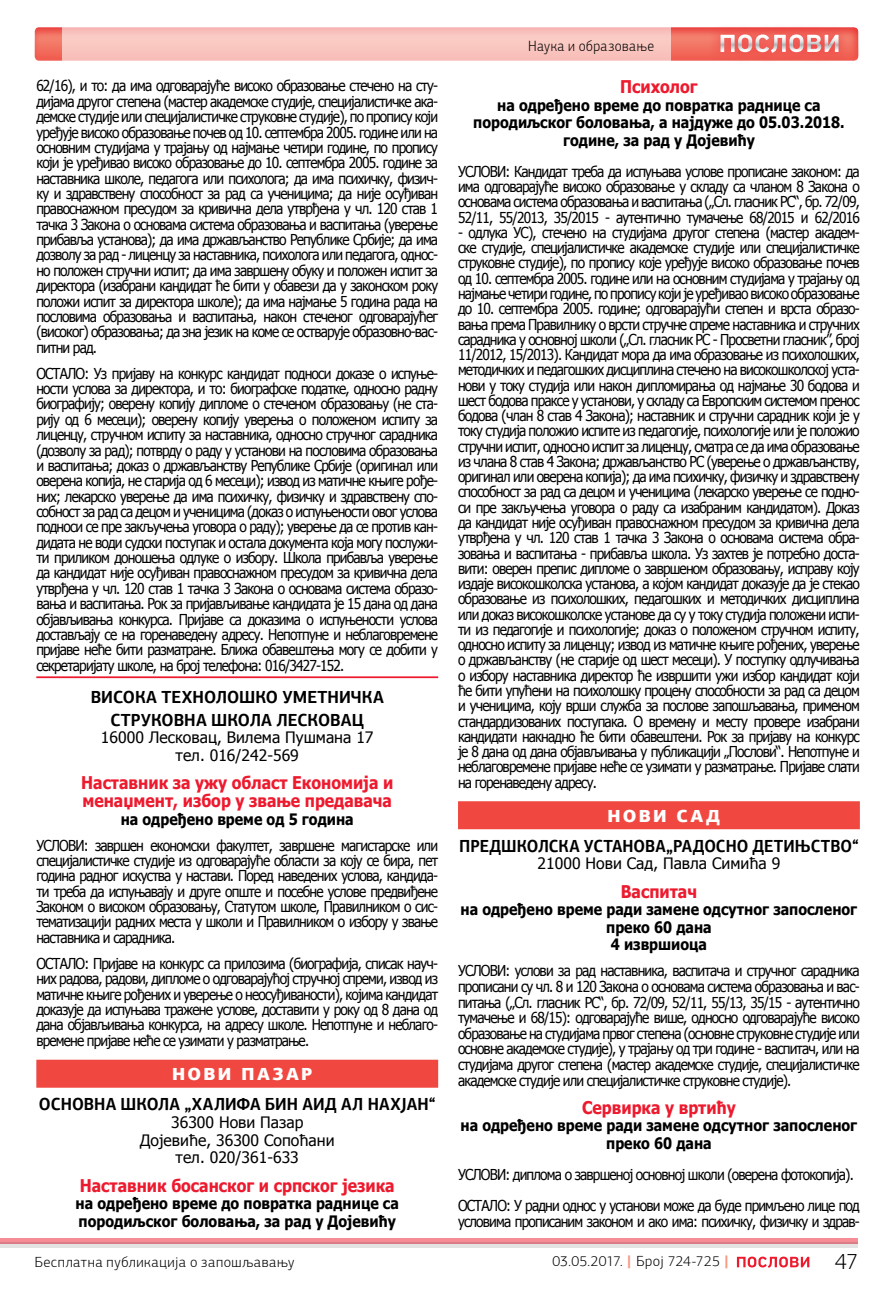
<style>
.page{position:relative;width:893px;height:1290px;background:#fff}
.page>*{position:absolute;margin:0;border:0;box-sizing:border-box;transform-origin:0 0}
.t1{font:300 22.75px "PF Agora Sans Pro";color:#000}
.t2{font:700 17.5px/17.7px "Tahoma";color:#ed1a2e;scale:.9 1}
.t3{font:700 17.5px/22.8px "PF Agora Sans Pro";color:#000;text-align:center;scale:.93 1}
.t4{font:700 17.5px "PF Agora Sans Pro";color:#000;scale:.89 1}
.t5{font:700 17.5px "PF Agora Sans Pro";color:#000;scale:.91 1}
.t6{font:900 17.5px "PF Agora Sans Pro";letter-spacing:.125em;color:#fff}
.t7{font:700 15.75px/17.5px "Tahoma";color:#000;text-align:center;scale:.9 1}
.t8{font:15.75px/17.7px "Tahoma";color:#000;text-align:center}
.t9{font:15.05px/15.4px "Tahoma";letter-spacing:-.06em;color:#000;text-align:justify;scale:.91 1}
.t10{font:300 14.88px "PF Agora Sans Pro";letter-spacing:.035em;color:#000;scale:.93 1}
.t11{font:300 14.7px "PF Agora Sans Pro";letter-spacing:.03em;color:#000}
.s1{font-weight:900;color:#f69780}
</style>
<div class="page">
<div style="left:0;top:1238px;width:858px;height:5px;background:#f68c96"></div>
<svg style="left:0;top:1242px;width:858px;height:5px;fill:#e3e3e3"></svg>
<svg style="left:737px;top:1256px;width:72px;height:12px"></svg>
<svg style="left:35px;top:28px;width:823px;height:33px"></svg>
<svg style="left:62px;top:27px;width:609px;height:34px;fill:#f9c5bf"></svg>
<div style="left:709px;top:23px;width:140px;height:41px;background:#ed1a2e;opacity:.75"></div>
<svg style="left:720px;top:34px;width:118px;height:19px"></svg>
<hr style="left:36px;top:676px;width:402px;height:2px;background:#ed1a2e">
<div style="left:36px;top:1060px;width:402px;height:28px;background:#f04840"></div>
<div style="left:458px;top:801px;width:402px;height:28px;background:#f04840"></div>
<p class="t9" style="left:36px;top:79px;width:443px">62/16), и то: да има одговарајуће високо образовање стечено на сту&shy;дијама другог степена (мастер академске студије, специјалистичке ака&shy;демске студије или специјалистичке струковне студије), по пропису који уређује високо образовање почев од 10. септембра 2005. године или на основним студијама у трајању од најмање четири године, по пропису који је уређивао високо образовање до 10. септембра 2005. године за наставника школе, педагога или психолога; да има психичку, физич&shy;ку и здравствену способност за рад са ученицима; да није осуђиван правоснажном пресудом за кривична дела утврђена у чл. 120 став 1 тачка 3 Закона о основама система образовања и васпитања (уверење прибавља установа); да има држављанство Републике Србије; да има дозволу за рад - лиценцу за наставника, психолога или педагога, однос&shy;но положен стручни испит; да има завршену обуку и положен испит за директора (изабрани кандидат ће бити у обавези да у законском року положи испит за директора школе); да има најмање 5 година рада на пословима образовања и васпитања, након стеченог одговарајућег (високог) образовања; да зна језик на коме се остварује образовно-вас&shy;питни рад.</p>
<p class="t9" style="left:36px;top:366px;width:443px">ОСТАЛО: Уз пријаву на конкурс кандидат подноси доказе о испуње&shy;ности услова за директора, и то: биографске податке, односно радну биографију; оверену копију дипломе о стеченом образовању (не ста&shy;рију од 6 месеци); оверену копију уверења о положеном испиту за лиценцу, стручном испиту за наставника, односно стручног сарадника (дозволу за рад); потврду о раду у установи на пословима образовања и васпитања; доказ о држављанству Републике Србије (оригинал или оверена копија, не старија од 6 месеци); извод из матичне књиге рође&shy;них; лекарско уверење да има психичку, физичку и здравствену спо&shy;собност за рад са децом и ученицима (доказ о испуњености овог услова подноси се пре закључења уговора о раду); уверење да се против кан&shy;дидата не води судски поступак и остала документа која могу послужи&shy;ти приликом доношења одлуке о избору. Школа прибавља уверење да кандидат није осуђиван правоснажном пресудом за кривична дела утврђена у чл. 120 став 1 тачка 3 Закона о основама система образо&shy;вања и васпитања. Рок за пријављивање кандидата је 15 дана од дана објављивања конкурса. Пријаве са доказима о испуњености услова достављају се на горенаведену адресу. Непотпуне и неблаговремене пријаве неће бити разматране. Ближа обавештења могу се добити у секретаријату школе, на број телефона: 016/3427-152.</p>
<p class="t3" style="left:91px;top:685px;width:317px">ВИСОКА ТЕХНОЛОШКО УМЕТНИЧКA<br>СТРУКОВНА ШКОЛА ЛЕСКОВАЦ</p>
<p class="t8" style="left:101px;top:730px;width:274px">16000 Лесковац, Вилема Пушмана 17 тел. 016/242-569</p>
<p class="t2" style="left:81px;top:775px;width:348px">Наставник за ужу област Економија и менаџмент, избор у звање предавача</p>
<p class="t7" style="left:121px;top:811px;width:260px">на одређено време од 5 година</p>
<p class="t9" style="left:36px;top:838px;width:443px">УСЛОВИ: завршен економски факултет, завршене магистарске или специјалистичке студије из одговарајуће области за коју се бира, пет година радног искуства у настави. Поред наведених услова, кандида&shy;ти треба да испуњавају и друге опште и посебне услове предвиђене Законом о високом образовању, Статутом школе, Правилником о сис&shy;тематизацији радних места у школи и Правилником о избору у звање наставника и сарадника.</p>
<p class="t9" style="left:36px;top:956px;width:443px">ОСТАЛО: Пријаве на конкурс са прилозима (биографија, списак науч&shy;них радова, радови, дипломе о одговарајућој стручној спреми, извод из матичне књиге рођених и уверење о неосуђиваности), којима кандидат доказује да испуњава тражене услове, доставити у року од 8 дана од дана објављивања конкурса, на адресу школе. Непотпуне и неблаго&shy;времене пријаве неће се узимати у разматрање.</p>
<p class="t6" style="left:172px;top:1063px;width:142px">НОВИ ПАЗАР</p>
<p class="t5" style="left:39px;top:1093px;width:437px">ОСНОВНА ШКОЛА „ХАЛИФА БИН АИД АЛ НАХЈАН“</p>
<p class="t8" style="left:140px;top:1114px;width:196px">36300 Нови Пазар<br>Дојевиће, 36300 Сопоћани тел. 020/361-633</p>
<p class="t2" style="left:80px;top:1177px;width:351px">Наставник босанског и српског језика</p>
<p class="t7" style="left:76px;top:1195px;width:361px;text-align:left">на одређено време до повратка раднице са породиљског боловања, за рад у Дојевићу</p>
<p class="t10" style="left:528px;top:38px;width:137px">Наука и образовање</p>
<p class="t2" style="left:620px;top:79px;width:88px">Психолог</p>
<p class="t7" style="left:473px;top:97px;width:414px">на одређено време до повратка раднице са породиљског боловања, а најдуже до 05.03.2018. године, за рад у Дојевићу</p>
<p class="t9" style="left:458px;top:165px;width:443px">УСЛОВИ: Кандидат треба да испуњава услове прописане законом: да има одговарајуће високо образовање у складу са чланом 8 Закона о основама система образовања и васпитања („Сл. гласник РС“, бр. 72/09, 52/11, 55/2013, 35/2015 - аутентично тумачење 68/2015 и 62/2016</p>
<p class="t9" style="left:458px;top:226px;width:443px">- одлука УС), стечено на студијама другог степена (мастер академ&shy;ске студије, специјалистичке академске студије или специјалистичке струковне студије), по пропису које уређује високо образовање почев од 10. септембра 2005. године или на основним студијама у трајању од најмање четири године, по пропису који је уређивао високо образовање до 10. септембра 2005. године; одговарајући степен и врста образо&shy;вања према Правилнику о врсти стручне спреме наставника и стручних сарадника у основној школи („Сл. гласник РС - Просветни гласник”, број 11/2012, 15/2013). Кандидат мора да има образовање из психолошких, методичких и педагошких дисциплина стечено на високошколској уста&shy;нови у току студија или након дипломирања од најмање 30 бодова и шест бодова праксе у установи, у складу са Европским системом пренос бодова (члан 8 став 4 Закона); наставник и стручни сарадник који је у току студија положио испите из педагогије, психологије или је положио стручни испит, односно испит за лиценцу, сматра се да има образовање из члана 8 став 4 Закона; држављанство РС (уверење о држављанству, оригинал или оверена копија); да има психичку, физичку и здравствену способност за рад са децом и ученицима (лекарско уверење се подно&shy;си пре закључења уговора о раду са изабраним кандидатом). Доказ да кандидат није осуђиван правоснажном пресудом за кривична дела утврђена у чл. 120 став 1 тачка 3 Закона о основама система обра&shy;зовања и васпитања - прибавља школа. Уз захтев је потребно доста&shy;вити: оверен препис дипломе о завршеном образовању, исправу коју издаје високошколска установа, а којом кандидат доказује да је стекао образовање из психолошких, педагошких и методичких дисциплина или доказ високошколске установе да су у току студија положени испи&shy;ти из педагогије и психологије; доказ о положеном стручном испиту, односно испиту за лиценцу; извод из матичне књиге рођених, уверење о држављанству (не старије од шест месеци). У поступку одлучивања о избору наставника директор ће извршити ужи избор кандидат који ће бити упућени на психолошку процену способности за рад са децом и ученицима, коју врши служба за послове запошљавања, применом стандардизованих поступака. О времену и месту провере изабрани кандидати накнадно ће бити обавештени. Рок за пријаву на конкурс је 8 дана од дана објављивања у публикацији „Послови“. Непотпуне и неблаговремене пријаве неће се узимати у разматрање. Пријаве слати на горенаведену адресу.</p>
<p class="t6" style="left:607px;top:804px;width:114px">НОВИ САД</p>
<p class="t4" style="left:459px;top:835px;width:450px">ПРЕДШКОЛСКА УСТАНОВА„РАДОСНО ДЕТИЊСТВО“</p>
<p class="t8" style="left:538px;top:856px;width:244px">21000 Нови Сад, Павла Симића 9</p>
<p class="t2" style="left:621px;top:883px;width:86px">Васпитач</p>
<p class="t7" style="left:460px;top:901px;width:442px">на одређено време ради замене одсутног запосленог преко 60 дана<br>4 извршиоца</p>
<p class="t9" style="left:458px;top:964px;width:443px">УСЛОВИ: услови за рад наставника, васпитача и стручног сарадника прописани су чл. 8 и 120 Закона о основама система образовања и вас&shy;питања („Сл. гласник РС“, бр. 72/09, 52/11, 55/13, 35/15 - аутентично тумачење и 68/15): одговарајуће више, односно одговарајуће високо образовање на студијама првог степена (основне струковне студије или основне академске студије), у трајању од три године - васпитач, или на студијама другог степена (мастер академске студије, специјалистичке академске студије или специјалистичке струковне студије).</p>
<p class="t2" style="left:582px;top:1099px;width:172px">Сервирка у вртићу</p>
<p class="t7" style="left:460px;top:1117px;width:442px">на одређено време ради замене одсутног запосленог преко 60 дана</p>
<p class="t9" style="left:458px;top:1160px;width:443px;line-height:31.2px">УСЛОВИ: диплома о завршеној основној школи (оверена фотокопија).<br>ОСТАЛО: У радни однос у установи може да буде примљено лице под</p>
<p class="t9" style="left:458px;top:1214px;width:443px">условима прописаним законом и ако има: психичку, физичку и здрав-</p>
<p class="t11" style="left:35px;top:1253px;width:261px">Бесплатна публикација о запошљавању</p>
<p class="t11" style="left:552px;top:1253px;width:178px">03.05.2017. <span class="s1">|</span> Број 724-725 <span class="s1">|</span></p>
<h1 class="t1" style="left:835px;top:1248px;width:25px">47</h1>
</div>
